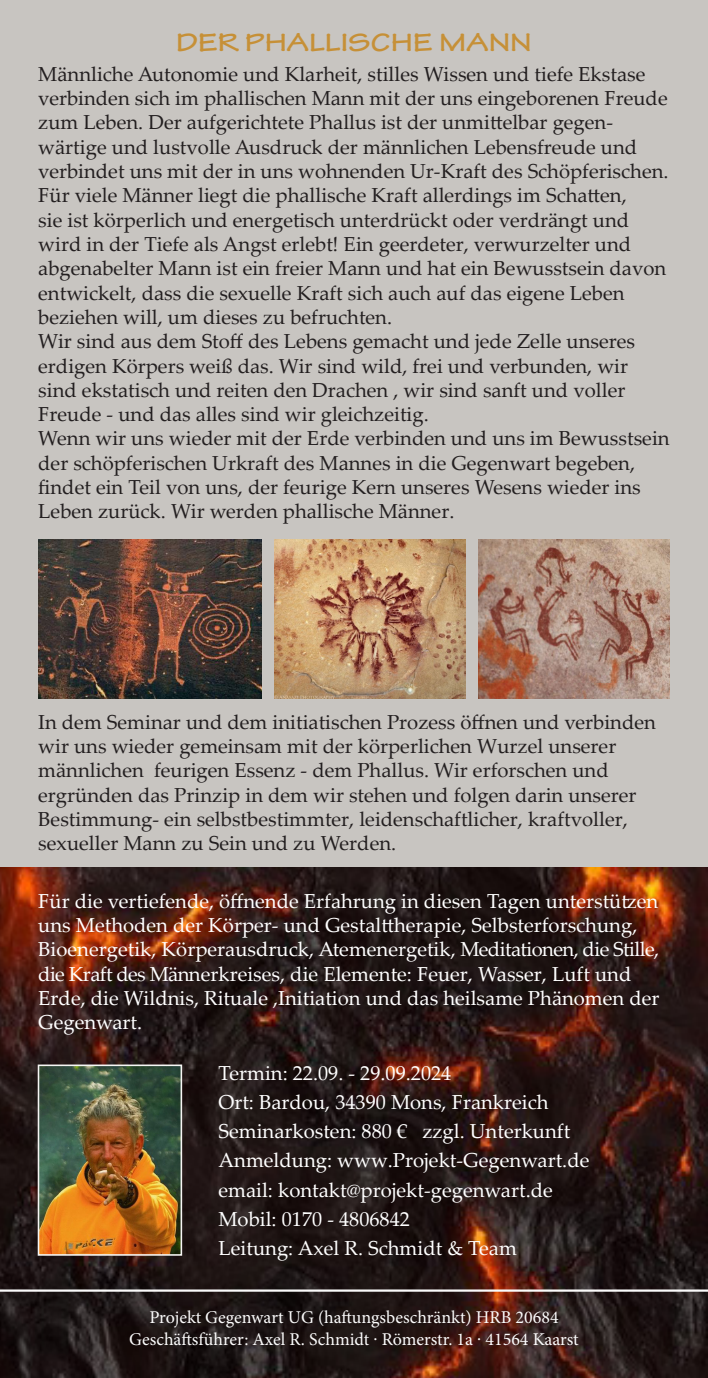
<style>
.page{position:relative;width:708px;height:1378px;background:#c8c5c1}
.page>*{position:absolute;margin:0;border:0;box-sizing:border-box;transform-origin:0 0}
.t1{font:700 expanded 27px "Tekton Pro";color:#c69037}
.t2{font:20.25px/24.3px "Palatino Linotype";color:#231f20}
.t3{font:20.25px/24.3px "Palatino Linotype";color:#fff}
.t4{font:18px "Minion Pro";color:#fcfcfc}
</style>
<div class="page">
<img style="left:38px;top:539px;width:223px;height:159px">
<img style="left:274px;top:539px;width:192px;height:159px">
<img style="left:478px;top:539px;width:192px;height:159px">
<img style="left:0;top:867px;width:708px;height:511px">
<hr style="left:0;top:1289px;width:708px;height:2px;background:#fafafa">
<img style="left:41px;top:1067px;width:138px;height:185px">
<div style="left:38px;top:1064px;width:144px;height:191px;border:2px solid #f6f6f4"></div>
<p class="t1" style="left:176px;top:26px;width:357px">DER PHALLISCHE MANN</p>
<p class="t2" style="left:38px;top:61px;width:632px">Männliche Autonomie und Klarheit, stilles Wissen und tiefe Ekstase verbinden sich im phallischen Mann mit der uns eingeborenen Freude zum Leben. Der aufgerichtete Phallus ist der unmittelbar gegen&shy;wärtige und lustvolle Ausdruck der männlichen Lebensfreude und verbindet uns mit der in uns wohnenden Ur-Kraft des Schöpferischen.</p>
<p class="t2" style="left:38px;top:183px;width:630px">Für viele Männer liegt die phallische Kraft allerdings im Schatten,<br>sie ist körperlich und energetisch unterdrückt oder verdrängt und wird in der Tiefe als Angst erlebt! Ein geerdeter, verwurzelter und abgenabelter Mann ist ein freier Mann und hat ein Bewusstsein davon entwickelt, dass die sexuelle Kraft sich auch auf das eigene Leben beziehen will, um dieses zu befruchten.</p>
<p class="t2" style="left:38px;top:328px;width:598px">Wir sind aus dem Stoff des Lebens gemacht und jede Zelle unseres</p>
<p class="t2" style="left:38px;top:353px;width:591px">erdigen Körpers weiß das. Wir sind wild, frei und verbunden, wir sind ekstatisch und reiten den Drachen , wir sind sanft und voller<br>Freude - und das alles sind wir gleichzeitig.</p>
<p class="t2" style="left:38px;top:426px;width:633px">Wenn wir uns wieder mit der Erde verbinden und uns im Bewusstsein der schöpferischen Urkraft des Mannes in die Gegenwart begeben, findet ein Teil von uns, der feurige Kern unseres Wesens wieder ins Leben zurück. Wir werden phallische Männer.</p>
<p class="t2" style="left:38px;top:709px;width:619px">In dem Seminar und dem initiatischen Prozess öffnen und verbinden wir uns wieder gemeinsam mit der körperlichen Wurzel unserer</p>
<p class="t2" style="left:38px;top:757px;width:600px">männlichen feurigen Essenz - dem Phallus. Wir erforschen und ergründen das Prinzip in dem wir stehen und folgen darin unserer Bestimmung- ein selbstbestimmter, leidenschaftlicher, kraftvoller, sexueller Mann zu Sein und zu Werden.</p>
<p class="t3" style="left:38px;top:888px;width:622px">Für die vertiefende, öffnende Erfahrung in diesen Tagen unterstützen uns Methoden der Körper- und Gestalttherapie, Selbsterforschung,</p>
<p class="t3" style="left:38px;top:936px;width:623px">Bioenergetik, Körperausdruck, Atemenergetik, Meditationen, die Stille, die Kraft des Männerkreises, die Elemente: Feuer, Wasser, Luft und Erde, die Wildnis, Rituale ,Initiation und das heilsame Phänomen der Gegenwart.</p>
<p class="t3" style="left:218px;top:1059px;width:234px">Termin: 22.09. - 29.09.2024</p>
<p class="t3" style="left:218px;top:1089px;width:332px">Ort: Bardou, 34390 Mons, Frankreich</p>
<p class="t3" style="left:218px;top:1118px;width:353px">Seminarkosten: 880 € zzgl. Unterkunft</p>
<p class="t3" style="left:218px;top:1147px;width:372px">Anmeldung: www.Projekt-Gegenwart.de</p>
<p class="t3" style="left:218px;top:1176px;width:336px">email: kontakt@projekt-gegenwart.de</p>
<p class="t3" style="left:218px;top:1206px;width:193px">Mobil: 0170 - 4806842</p>
<p class="t3" style="left:218px;top:1235px;width:300px">Leitung: Axel R. Schmidt &amp; Team</p>
<p class="t4" style="left:149px;top:1305px;width:411px">Projekt Gegenwart UG (haftungsbeschränkt) HRB 20684</p>
<p class="t4" style="left:129px;top:1327px;width:451px">Geschäftsführer: Axel R. Schmidt . Römerstr. 1a . 41564 Kaarst</p>
</div>
